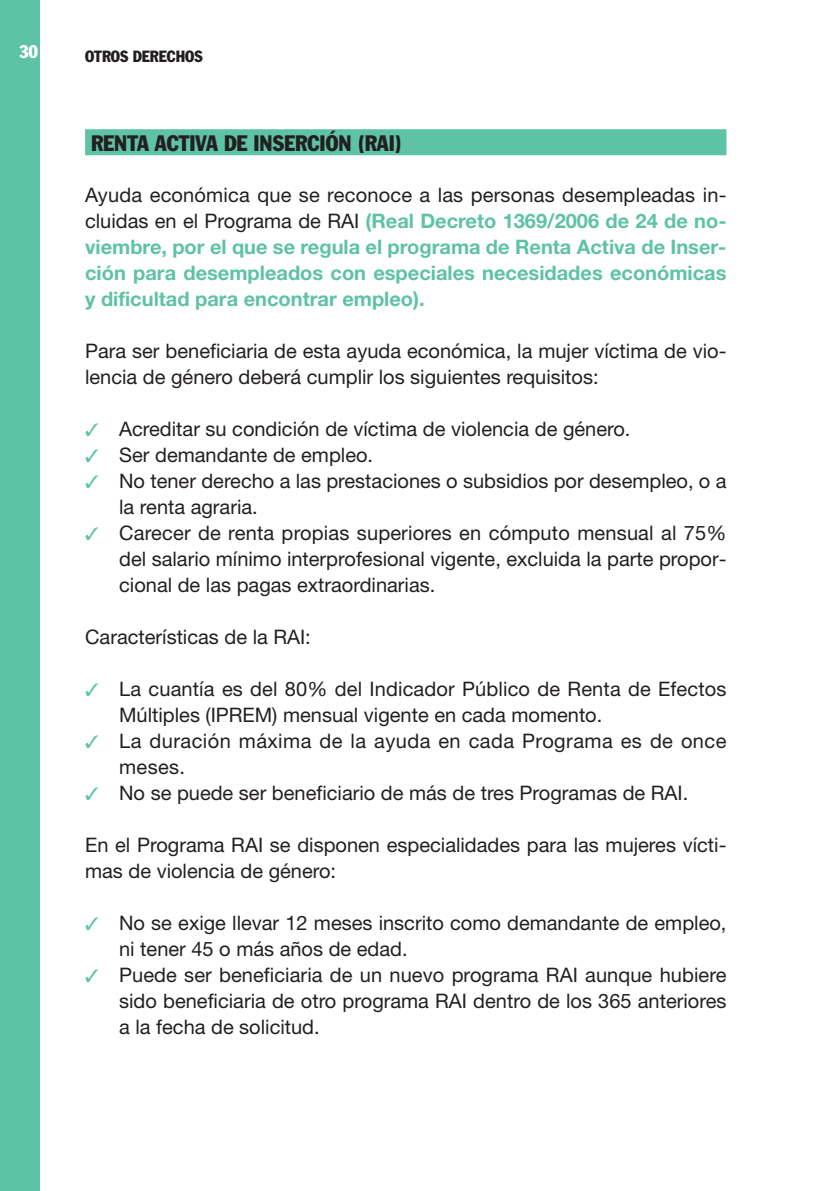
<style>
.page{position:relative;width:840px;height:1191px;background:#fff}
.page>*{position:absolute;margin:0;border:0;box-sizing:border-box;transform-origin:0 0}
.t1{font:condensed 22px "Franklin Gothic";color:#231f20}
.t2{font:20px/26px "Helvetica Neue";color:#231f20}
.t3{font:700 20px/26px "Helvetica Neue";color:#5ec2a5;text-align:justify}
.t4{font:20px/26px "Helvetica Neue";letter-spacing:.02em;color:#231f20}
.t5{font:condensed 18px "Franklin Gothic";color:#fff}
.t6{font:condensed 16px "Franklin Gothic";color:#231f20}
.s1{font-weight:400;color:#231f20}
.s2{color:#5ec2a5}
</style>
<div class="page">
<div style="left:0;top:1px;width:40px;height:1190px;background:#5ec2a5"></div>
<div style="left:85px;top:129px;width:641px;height:26px;background:#5ec2a5"></div>
<p class="t5" style="left:19px;top:45px;width:20px">30</p>
<p class="t6" style="left:85px;top:50px;width:119px">OTROS DERECHOS</p>
<p class="t1" style="left:91px;top:136px;width:312px">RENTA ACTIVA DE INSERCIÓN (RAI)</p>
<p class="t3" style="left:85px;top:183px;width:642px"><span class="s1">Ayuda económica que se reconoce a las personas desempleadas in&shy;cluidas en el Programa de RAI</span> (Real Decreto 1369/2006 de 24 de no&shy;viembre, por el que se regula el programa de Renta Activa de Inser&shy;ción para desempleados con especiales necesidades económicas y dificultad para encontrar empleo).</p>
<p class="t2" style="left:85px;top:339px;width:642px">Para ser beneficiaria de esta ayuda económica, la mujer víctima de vio&shy;lencia de género deberá cumplir los siguientes requisitos:</p>
<p class="t2" style="left:85px;top:417px;width:546px"><span class="s2">✓</span> Acreditar su condición de víctima de violencia de género.</p>
<p class="t2" style="left:85px;top:443px;width:289px"><span class="s2">✓</span> Ser demandante de empleo.</p>
<p class="t2" style="left:119px;top:469px;width:608px;text-indent:-34px"><span class="s2">✓</span> No tener derecho a las prestaciones o subsidios por desempleo, o a la renta agraria.</p>
<p class="t2" style="left:119px;top:521px;width:608px;text-align:justify;text-indent:-34px"><span class="s2">✓</span> Carecer de renta propias superiores en cómputo mensual al 75% del salario mínimo interprofesional vigente, excluida la parte propor&shy;cional de las pagas extraordinarias.</p>
<p class="t2" style="left:85px;top:625px;width:227px">Características de la RAI:</p>
<p class="t2" style="left:119px;top:677px;width:608px;text-indent:-34px"><span class="s2">✓</span> La cuantía es del 80% del Indicador Público de Renta de Efectos<br>Múltiples (IPREM) mensual vigente en cada momento.</p>
<p class="t4" style="left:119px;top:729px;width:608px;text-indent:-34px"><span class="s2">✓</span> La duración máxima de la ayuda en cada Programa es de once meses.</p>
<p class="t2" style="left:85px;top:781px;width:604px"><span class="s2">✓</span> No se puede ser beneficiario de más de tres Programas de RAI.</p>
<p class="t2" style="left:85px;top:833px;width:642px">En el Programa RAI se disponen especialidades para las mujeres vícti&shy;mas de violencia de género:</p>
<p class="t2" style="left:119px;top:911px;width:608px;text-indent:-34px"><span class="s2">✓</span> No se exige llevar 12 meses inscrito como demandante de empleo, ni tener 45 o más años de edad.</p>
<p class="t2" style="left:119px;top:963px;width:608px;text-align:justify;text-indent:-34px"><span class="s2">✓</span> Puede ser beneficiaria de un nuevo programa RAI aunque hubiere sido beneficiaria de otro programa RAI dentro de los 365 anteriores a la fecha de solicitud.</p>
</div>
